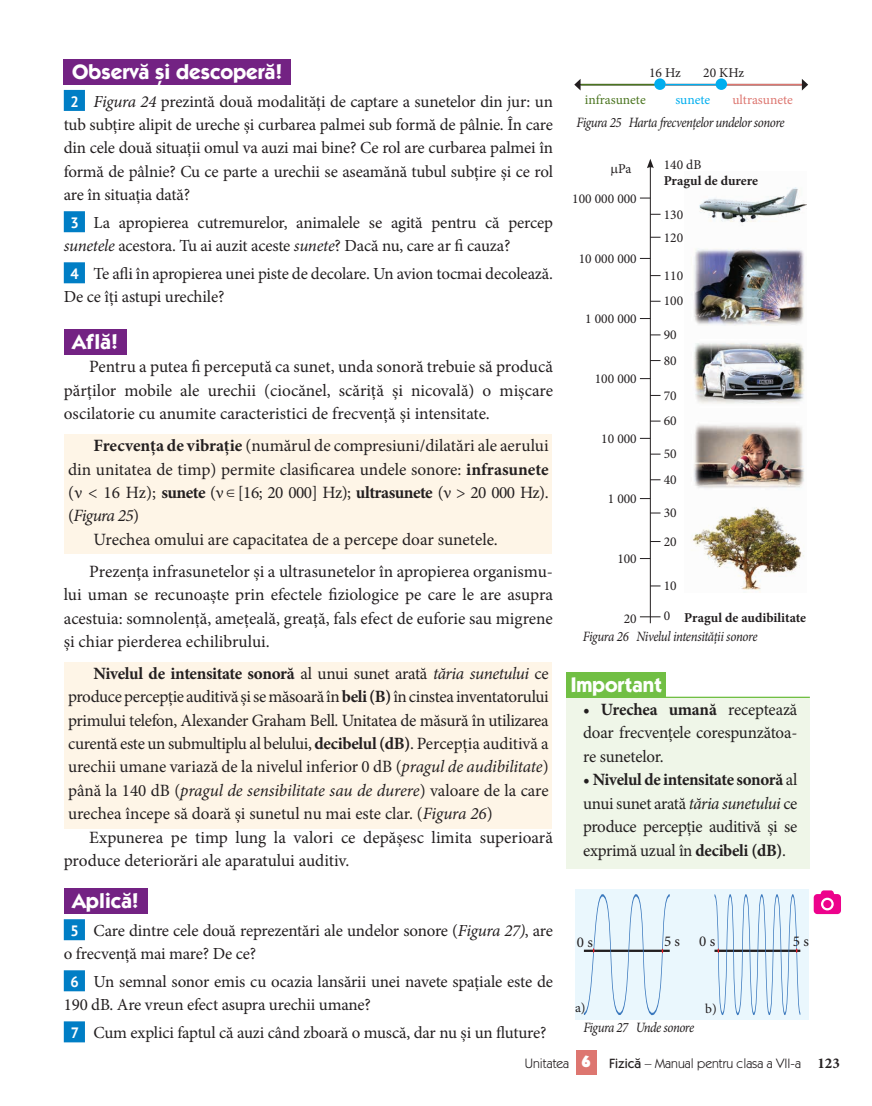
<style>
.page{position:relative;width:872px;height:1106px;background:#fff}
.page>*{position:absolute;margin:0;border:0;box-sizing:border-box;transform-origin:0 0}
.t1{font:21px "ITC Kabel Std Bold RO";color:#fff}
.t2{font:17.25px/23.4px "Minion Pro";letter-spacing:-.005em;color:#231f20;text-align:justify}
.t3{font:17.25px "Minion Pro";letter-spacing:-.03em;color:#231f20}
.t4{font:italic 17.25px "Minion Pro";letter-spacing:-.04em;color:#231f20}
.t5{font:16.95px/23.4px "Minion Pro";letter-spacing:-.01em;color:#231f20}
.t6{font:15px "Minion Pro";color:#231f20}
.t7{font:italic 14.25px "Minion Pro";letter-spacing:-.035em;color:#231f20;scale:.9 1}
.t8{font:13.5px/23px "Minion Pro";color:#231f20}
.t9{font:13.5px "ITC Kabel Std Book RO";color:#231f20}
.t10{font:700 13.5px "Minion Pro";color:#231f20}
.t11{font:13.5px "Minion Pro";color:#4b7520}
.t12{font:13.5px "Minion Pro";color:#dd7670}
.t13{font:13.5px "Minion Pro";letter-spacing:-.005em;color:#00aeef}
.s1{font-family:"PT Sans";font-weight:700;font-size:15px;color:#fff}
.s2{font-style:italic}
.s3{font-weight:700}
.s4{font-style:normal}
.s5{font-family:"ITC Kabel Std Ultra RO";font-size:16.5px;color:#fff}
.s6{font-family:"ITC Kabel Std Medium RO"}
.s7{font-family:"Minion Pro";font-weight:700;font-size:15px}
</style>
<div class="page">
<div style="left:576px;top:1050px;width:20px;height:24px;background:#dd7670"></div>
<div style="left:807px;top:1046px;width:44px;height:32px;border:2px solid #fff;border-radius:15px"></div>
<div style="left:64px;top:60px;width:227px;height:25px;background:#732283"></div>
<svg style="left:74px;top:90px;width:11px;height:21px"></svg>
<svg style="left:74px;top:211px;width:11px;height:21px"></svg>
<svg style="left:74px;top:262px;width:11px;height:21px"></svg>
<div style="left:64px;top:329px;width:62px;height:26px;background:#732283"></div>
<div style="left:65px;top:434px;width:487px;height:96px;background:#fef5e7"></div>
<div style="left:65px;top:528px;width:487px;height:25px;background:#fef5e7"></div>
<div style="left:65px;top:662px;width:487px;height:166px;background:#fef5e7"></div>
<div style="left:64px;top:888px;width:83px;height:26px;background:#732283"></div>
<svg style="left:74px;top:919px;width:11px;height:21px"></svg>
<svg style="left:74px;top:970px;width:11px;height:21px"></svg>
<svg style="left:74px;top:1021px;width:11px;height:21px"></svg>
<hr style="left:580px;top:84px;width:222px;height:1px;background:#231f20">
<svg style="left:574px;top:79px;width:6px;height:11px"></svg>
<svg style="left:802px;top:79px;width:6px;height:11px"></svg>
<hr style="left:581px;top:84px;width:73px;height:1px;background:#4b7520">
<div style="left:654px;top:78px;width:11px;height:12px;background:#00aeef;border-radius:50%"></div>
<hr style="left:665px;top:84px;width:136px;height:1px;background:#dd7670">
<hr style="left:665px;top:84px;width:50px;height:1px;background:#00aeef">
<div style="left:715px;top:78px;width:12px;height:12px;background:#00aeef;border-radius:50%"></div>
<img style="left:691px;top:187px;width:115px;height:405px">
<hr style="left:650px;top:166px;width:1px;height:457px;background:#231f20">
<svg style="left:647px;top:159px;width:7px;height:9px"></svg>
<svg style="left:640px;top:616px;width:20px;height:1px"></svg>
<div style="left:575px;top:889px;width:234px;height:130px;background:#eaf7fd"></div>
<svg style="left:583px;top:894px;width:87px;height:122px"></svg>
<svg style="left:714px;top:894px;width:87px;height:122px"></svg>
<div style="left:566px;top:672px;width:100px;height:34px;background:#71bf44"></div>
<hr style="left:570px;top:696px;width:240px;height:2px;background:#71bf44">
<div style="left:566px;top:698px;width:244px;height:77px;background:#eff6e8"></div>
<div style="left:566px;top:768px;width:244px;height:100px;background:#eff6e8"></div>
<svg style="left:813px;top:890px;width:28px;height:24px"></svg>
<p class="t1" style="left:72px;top:59px;width:211px">Observă și descoperă!</p>
<p class="t5" style="left:64px;top:90px;width:491px;text-align:justify;text-indent:7px"><span class="s1">2</span> <span class="s2">Figura 24</span> prezintă două modalități de captare a sunetelor din jur: un tub subțire alipit de ureche și curbarea palmei sub formă de pâlnie. În care din cele două situații omul va auzi mai bine? Ce rol are curbarea palmei în formă de pâlnie? Cu ce parte a urechii se aseamănă tubul subțire și ce rol are în situația dată?</p>
<p class="t5" style="left:64px;top:211px;width:491px;text-indent:7px"><span class="s1">3</span> La apropierea cutremurelor, animalele se agită pentru că percep <span class="s2">sunetele</span> acestora. Tu ai auzit aceste <span class="s2">sunete</span>? Dacă nu, care ar fi cauza?</p>
<p class="t5" style="left:64px;top:262px;width:489px;text-indent:7px"><span class="s1">4</span> Te afli în apropierea unei piste de decolare. Un avion tocmai decolează.<br>De ce îți astupi urechile?</p>
<p class="t1" style="left:72px;top:329px;width:47px">Află!</p>
<p class="t2" style="left:64px;top:355px;width:491px;text-indent:26px">Pentru a putea fi percepută ca sunet, unda sonoră trebuie să producă părților mobile ale urechii (ciocănel, scăriță și nicovală) o mișcare oscilatorie cu anumite caracteristici de frecvență și intensitate.</p>
<p class="t2" style="left:94px;top:434px;width:457px"><span class="s3">Frecvența de vibrație</span> (numărul de compresiuni/dilatări ale aerului</p>
<p class="t2" style="left:68px;top:457px;width:482px">din unitatea de timp) permite clasificarea undele sonore: <span class="s3">infrasunete</span></p>
<p class="t3" style="left:68px;top:481px;width:480px">(ν &lt; 16 Hz); <span class="s3">sunete</span> (ν∈[16; 20 000] Hz); <span class="s3">ultrasunete</span> (ν &gt; 20 000 Hz).</p>
<p class="t4" style="left:68px;top:504px;width:73px"><span class="s4">(</span>Figura 25<span class="s4">)</span></p>
<p class="t2" style="left:94px;top:527px;width:404px">Urechea omului are capacitatea de a percepe doar sunetele.</p>
<p class="t2" style="left:64px;top:559px;width:491px;text-indent:26px">Prezența infrasunetelor și a ultrasunetelor în apropierea organismu&shy;lui uman se recunoaște prin efectele fiziologice pe care le are asupra acestuia: somnolență, amețeală, greață, fals efect de euforie sau migrene și chiar pierderea echilibrului.</p>
<p class="t2" style="left:68px;top:661px;width:482px;text-indent:26px"><span class="s3">Nivelul de intensitate sonoră</span> al unui sunet arată <span class="s2">tăria sunetului</span> ce produce percepție auditivă și se măsoară în <span class="s3">beli (B)</span> în cinstea inventatorului primului telefon, Alexander Graham Bell. Unitatea de măsură în utilizarea curentă este un submultiplu al belului, <span class="s3">decibelul (dB)</span>. Percepția auditivă a urechii umane variază de la nivelul inferior 0 dB (<span class="s2">pragul de audibilitate</span>) până la 140 dB (<span class="s2">pragul de sensibilitate sau de durere</span>) valoare de la care urechea începe să doară și sunetul nu mai este clar. (<span class="s2">Figura 26</span>)</p>
<p class="t2" style="left:64px;top:825px;width:490px;text-indent:26px">Expunerea pe timp lung la valori ce depășesc limita superioară produce deteriorări ale aparatului auditiv.</p>
<p class="t1" style="left:72px;top:888px;width:68px">Aplică!</p>
<p class="t5" style="left:64px;top:919px;width:491px;text-indent:7px"><span class="s1">5</span> Care dintre cele două reprezentări ale undelor sonore (<span class="s2">Figura 27)</span>, are o frecvență mai mare? De ce?</p>
<p class="t5" style="left:64px;top:970px;width:490px;text-indent:7px"><span class="s1">6</span> Un semnal sonor emis cu ocazia lansării unei navete spațiale este de<br>190 dB. Are vreun efect asupra urechii umane?</p>
<p class="t5" style="left:71px;top:1021px;width:477px"><span class="s1">7</span> Cum explici faptul că auzi când zboară o muscă, dar nu și un fluture?</p>
<p class="t8" style="left:649px;top:61px;width:33px">16 Hz</p>
<p class="t8" style="left:703px;top:61px;width:42px">20 KHz</p>
<p class="t11" style="left:585px;top:91px;width:62px">infrasunete</p>
<p class="t13" style="left:675px;top:91px;width:36px">sunete</p>
<p class="t12" style="left:732px;top:91px;width:62px">ultrasunete</p>
<p class="t7" style="left:576px;top:113px;width:232px">Figura 25 Harta frecvențelor undelor sonore</p>
<p class="t8" style="left:618px;top:158px;width:15px">Pa</p>
<p class="t8" style="left:572px;top:187px;width:66px">100 000 000</p>
<p class="t8" style="left:579px;top:247px;width:59px">10 000 000</p>
<p class="t8" style="left:585px;top:307px;width:53px">1 000 000</p>
<p class="t8" style="left:595px;top:367px;width:43px">100 000</p>
<p class="t8" style="left:601px;top:427px;width:37px">10 000</p>
<p class="t8" style="left:608px;top:487px;width:30px">1 000</p>
<p class="t8" style="left:617px;top:547px;width:21px">100</p>
<p class="t8" style="left:663px;top:153px;width:39px">140 dB</p>
<p class="t10" style="left:663px;top:171px;width:96px">Pragul de durere</p>
<p class="t8" style="left:663px;top:203px;width:21px">130<br>120</p>
<p class="t8" style="left:663px;top:264px;width:21px">110</p>
<p class="t8" style="left:663px;top:290px;width:21px">100</p>
<p class="t8" style="left:663px;top:323px;width:14px">90</p>
<p class="t8" style="left:663px;top:349px;width:14px">80</p>
<p class="t8" style="left:663px;top:384px;width:14px">70</p>
<p class="t8" style="left:663px;top:409px;width:14px">60</p>
<p class="t8" style="left:663px;top:442px;width:14px">50</p>
<p class="t8" style="left:663px;top:468px;width:14px">40</p>
<p class="t8" style="left:663px;top:501px;width:14px">30</p>
<p class="t8" style="left:663px;top:530px;width:14px">20</p>
<p class="t8" style="left:663px;top:574px;width:14px">10</p>
<p class="t8" style="left:663px;top:604px;width:8px">0</p>
<p class="t10" style="left:684px;top:608px;width:123px">Pragul de audibilitate</p>
<p class="t7" style="left:583px;top:627px;width:195px">Figura 26 Nivelul intensității sonore</p>
<p class="t8" style="left:624px;top:607px;width:14px">20</p>
<p class="t1" style="left:570px;top:671px;width:93px">Important</p>
<p class="t2" style="left:583px;top:698px;width:216px"><span class="s3">• Urechea umană</span> receptează doar frecvențele corespunzătoa&shy;re sunetelor.</p>
<p class="t2" style="left:583px;top:768px;width:216px"><span class="s3">• Nivelul de intensitate sonoră</span> al unui sunet arată <span class="s2">tăria sunetului</span> ce produce percepție auditivă și se exprimă uzual în <span class="s3">decibeli (dB)</span>.</p>
<p class="t6" style="left:577px;top:932px;width:18px">0 s</p>
<p class="t6" style="left:664px;top:931px;width:18px">5 s</p>
<p class="t6" style="left:699px;top:931px;width:18px">0 s</p>
<p class="t6" style="left:793px;top:931px;width:18px">5 s</p>
<p class="t8" style="left:575px;top:996px;width:12px">a)</p>
<p class="t8" style="left:705px;top:997px;width:13px">b)</p>
<p class="t7" style="left:583px;top:1017px;width:124px">Figura 27 Unde sonore</p>
<p class="t9" style="left:525px;top:1055px;width:316px">Unitatea <span class="s5">6</span> <span class="s6">Fizică</span> – Manual pentru clasa a VII-a <span class="s7">123</span></p>
</div>
